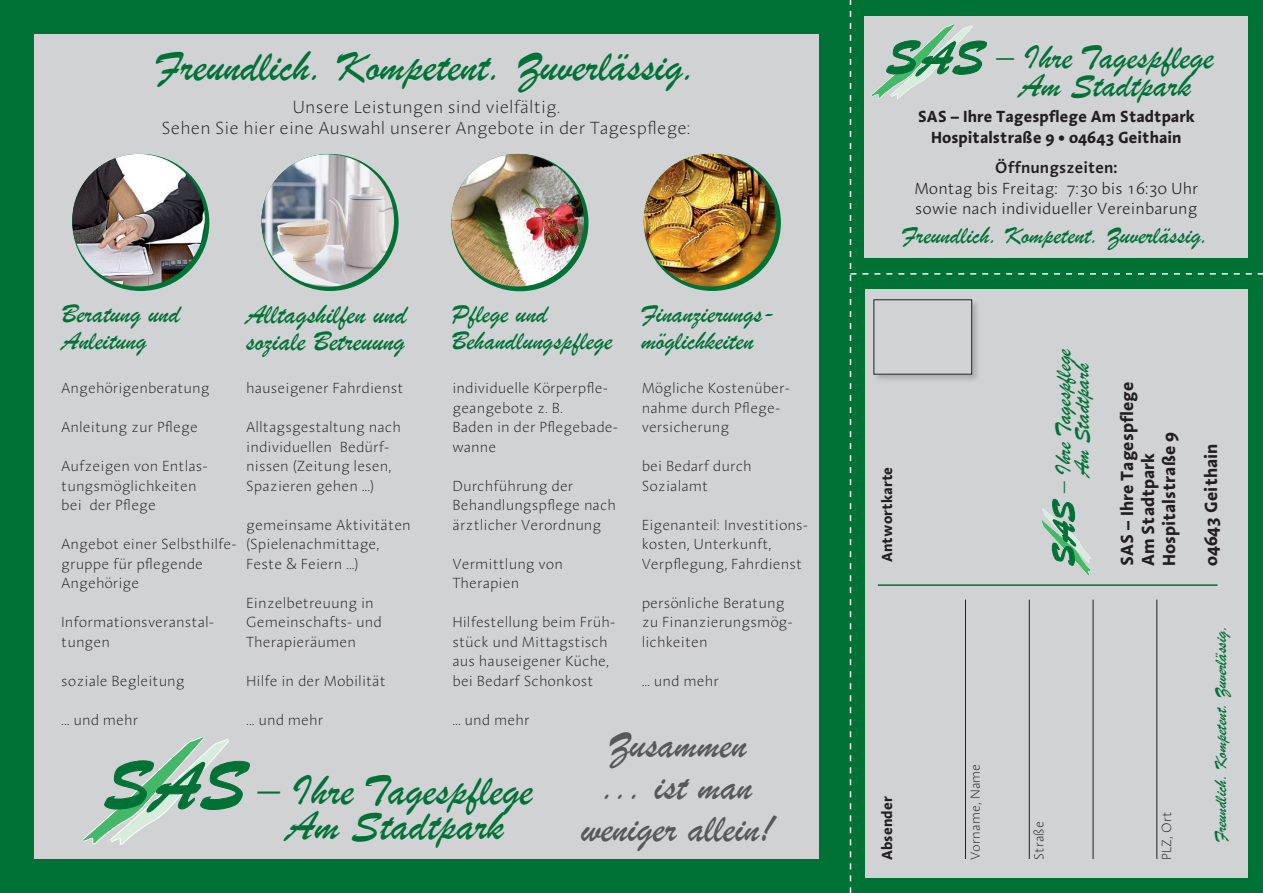
<style>
.page{position:relative;width:1263px;height:893px;background:#fff}
.page>*{position:absolute;margin:0;border:0;box-sizing:border-box;transform-origin:0 0}
.t1{font:45px "Brush Script";color:#007236}
.t2{font:44.25px/35.4px "Brush Script";color:#007236;text-align:center}
.t3{font:40.8px/42px "Brush Script";color:#57585a;text-align:center}
.t4{font:34.95px/27.6px "Brush Script";color:#007236;text-align:center}
.t5{font:28.5px/27px "Brush Script";color:#007236}
.t6{font:27px/27px "Brush Script";color:#007236}
.t7{font:25.5px "Brush Script";color:#007236}
.t8{font:23.1px/18.3px "Brush Script";letter-spacing:-.01em;color:#007236;text-align:center}
.t9{font:200 18px/21.6px "Linotype Aroma";color:#231f20;text-align:center}
.t10{font:700 18px/21px "Linotype Aroma";color:#231f20}
.t11{font:18px "Brush Script";letter-spacing:-.01em;color:#007236}
.t12{font:300 16.5px/19.5px "Linotype Aroma";color:#231f20}
.t13{font:700 16.5px/21px "Linotype Aroma";color:#231f20;text-align:center}
.t14{font:600 16.5px "Linotype Aroma";color:#231f20}
.t15{font:200 15px/19.5px "Linotype Aroma";color:#231f20}
.t16{font:700 15px "Linotype Aroma";color:#231f20}
.t17{font:200 13.5px "Linotype Aroma";color:#231f20}
</style>
<div class="page">
<div style="left:0;top:0;width:850px;height:893px;background:#007236"></div>
<div style="left:34px;top:34px;width:784px;height:825px;background:#d1d2d4"></div>
<svg style="left:72px;top:154px;width:137px;height:137px"></svg>
<img style="left:72px;top:154px;width:133px;height:132px;border-radius:50%">
<svg style="left:644px;top:154px;width:137px;height:137px"></svg>
<img style="left:644px;top:154px;width:132px;height:132px;border-radius:50%">
<svg style="left:261px;top:154px;width:138px;height:137px"></svg>
<img style="left:261px;top:154px;width:133px;height:133px;border-radius:50%">
<svg style="left:451px;top:154px;width:137px;height:137px"></svg>
<img style="left:451px;top:154px;width:133px;height:132px;border-radius:50%">
<svg style="left:83px;top:737px;width:166px;height:108px"></svg>
<svg style="left:850px;top:0;width:413px;height:893px;background:#b3c4bd"></svg>
<h1 class="t1" style="left:156px;top:38px;width:543px">Freundlich. Kompetent. Zuverlässig.</h1>
<p class="t9" style="left:162px;top:96px;width:531px">Unsere Leistungen sind vielfältig.<br>Sehen Sie hier eine Auswahl unserer Angebote in der Tagespflege:</p>
<h3 class="t6" style="left:62px;top:301px;width:120px">Beratung und<br>Anleitung</h3>
<h3 class="t5" style="left:246px;top:301px;width:162px">Alltagshilfen und soziale Betreuung</h3>
<h3 class="t6" style="left:452px;top:301px;width:162px">Pflege und<br>Behandlungspflege</h3>
<h3 class="t6" style="left:641px;top:301px;width:136px">Finanzierungs&shy;möglichkeiten</h3>
<p class="t15" style="left:61px;top:378px;width:150px">Angehörigenberatung</p>
<p class="t15" style="left:61px;top:417px;width:138px">Anleitung zur Pflege</p>
<p class="t15" style="left:61px;top:456px;width:148px">Aufzeigen von Entlas&shy;tungsmöglichkeiten bei der Pflege</p>
<p class="t15" style="left:61px;top:534px;width:177px">Angebot einer Selbsthilfe&shy;gruppe für pflegende<br>Angehörige</p>
<p class="t15" style="left:61px;top:612px;width:154px">Informationsveranstal&shy;tungen</p>
<p class="t15" style="left:61px;top:671px;width:125px">soziale Begleitung</p>
<p class="t15" style="left:61px;top:710px;width:79px">... und mehr</p>
<p class="t15" style="left:452px;top:378px;width:167px">individuelle Körperpfle&shy;geangebote z. B.<br>Baden in der Pflegebade&shy;wanne</p>
<p class="t15" style="left:452px;top:476px;width:165px">Durchführung der<br>Behandlungspflege nach ärztlicher Verordnung</p>
<p class="t15" style="left:452px;top:554px;width:112px">Vermittlung von<br>Therapien</p>
<p class="t15" style="left:452px;top:612px;width:164px">Hilfestellung beim Früh&shy;stück und Mittagstisch aus hauseigener Küche, bei Bedarf Schonkost</p>
<p class="t15" style="left:452px;top:710px;width:79px">... und mehr</p>
<p class="t15" style="left:246px;top:378px;width:159px">hauseigener Fahrdienst</p>
<p class="t15" style="left:246px;top:417px;width:156px">Alltagsgestaltung nach individuellen Bedürf&shy;nissen (Zeitung lesen,<br>Spazieren gehen ...)</p>
<p class="t15" style="left:246px;top:515px;width:166px">gemeinsame Aktivitäten (Spielenachmittage,<br>Feste &amp; Feiern ...)</p>
<p class="t15" style="left:246px;top:593px;width:137px">Einzelbetreuung in<br>Gemeinschafts- und<br>Therapieräumen</p>
<p class="t15" style="left:246px;top:671px;width:141px">Hilfe in der Mobilität</p>
<p class="t15" style="left:246px;top:710px;width:79px">... und mehr</p>
<p class="t15" style="left:642px;top:378px;width:150px">Mögliche Kostenüber&shy;nahme durch Pflege&shy;versicherung</p>
<p class="t15" style="left:642px;top:456px;width:112px">bei Bedarf durch<br>Sozialamt</p>
<p class="t15" style="left:642px;top:515px;width:168px">Eigenanteil: Investitions&shy;kosten, Unterkunft,<br>Verpflegung, Fahrdienst</p>
<p class="t15" style="left:642px;top:593px;width:153px">persönliche Beratung zu Finanzierungsmög&shy;lichkeiten</p>
<p class="t15" style="left:642px;top:671px;width:79px">... und mehr</p>
<h2 class="t2" style="left:258px;top:773px;width:277px">– Ihre Tagespflege<br>Am Stadtpark</h2>
<h3 class="t3" style="left:581px;top:724px;width:194px">Zusammen<br>... ist man weniger allein!</h3>
<h3 class="t4" style="left:996px;top:44px;width:219px">– Ihre Tagespflege<br>Am Stadtpark</h3>
<p class="t13" style="left:918px;top:106px;width:279px">SAS – Ihre Tagespflege Am Stadtpark<br>Hospitalstraße 9 • 04643 Geithain</p>
<p class="t14" style="left:995px;top:157px;width:124px">Öffnungszeiten:</p>
<p class="t12" style="left:914px;top:179px;width:285px">Montag bis Freitag: 7:30 bis 16:30 Uhr sowie nach individueller Vereinbarung</p>
<h3 class="t7" style="left:902px;top:220px;width:308px">Freundlich. Kompetent. Zuverlässig.</h3>
<p class="t16" style="left:877px;top:562px;width:97px;rotate:-90deg">Antwortkarte</p>
<p class="t16" style="left:877px;top:860px;width:65px;rotate:-90deg">Absender</p>
<p class="t17" style="left:967px;top:860px;width:98px;rotate:-90deg">Vorname, Name</p>
<h3 class="t8" style="left:1055px;top:493px;width:145px;rotate:-90deg">– Ihre Tagespflege<br>Am Stadtpark</h3>
<p class="t10" style="left:1116px;top:566px;width:186px;rotate:-90deg">SAS – Ihre Tagespflege<br>Am Stadtpark<br>Hospitalstraße 9</p>
<p class="t10" style="left:1200px;top:566px;width:124px;rotate:-90deg">04643 Geithain</p>
<p class="t17" style="left:1031px;top:860px;width:40px;rotate:-90deg">Straße</p>
<p class="t17" style="left:1158px;top:860px;width:50px;rotate:-90deg">PLZ, Ort</p>
<p class="t11" style="left:1210px;top:842px;width:218px;rotate:-90deg">Freundlich. Kompetent. Zuverlässig.</p>
</div>
